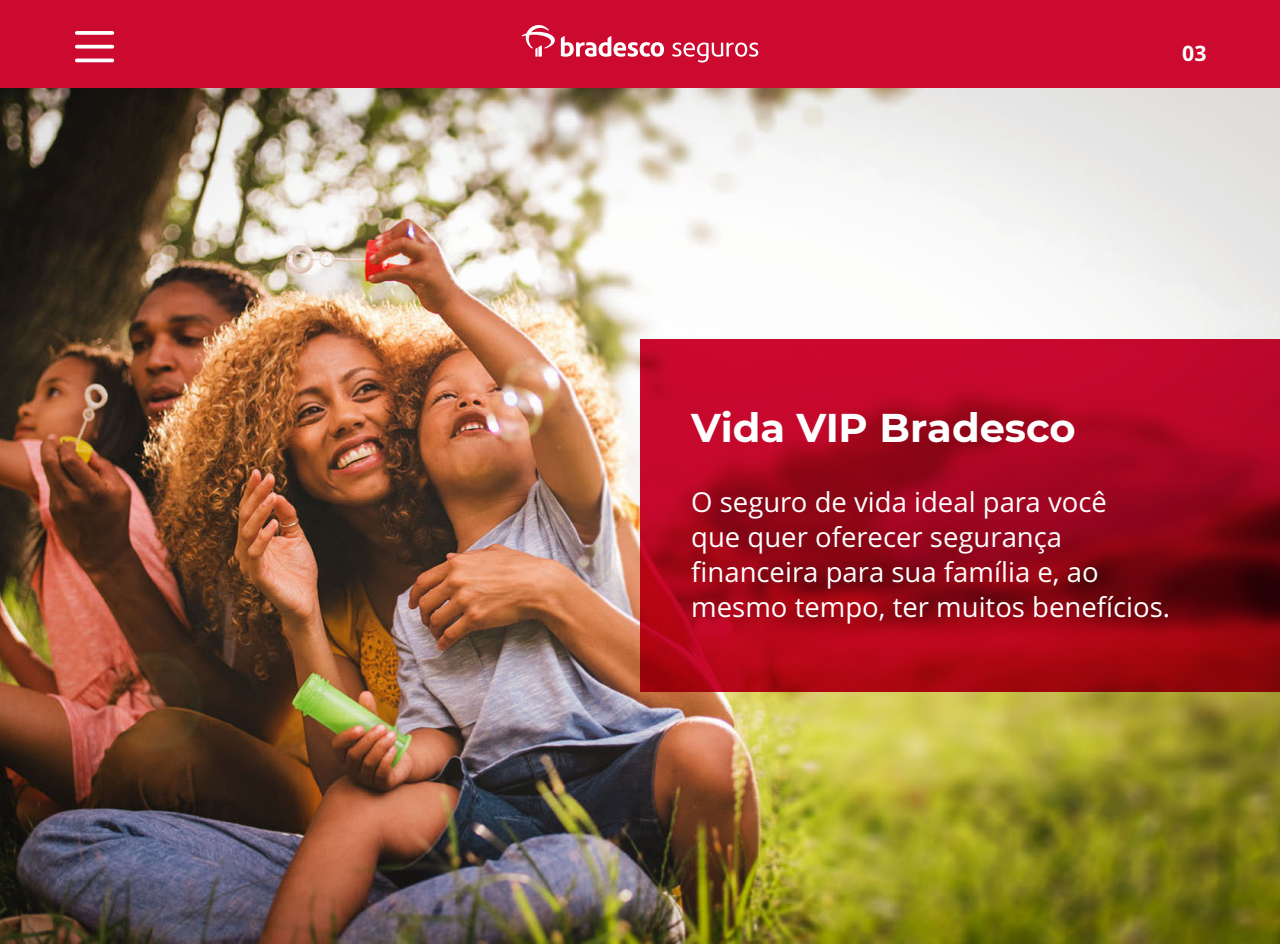
<style>
.page{position:relative;width:1280px;height:944px;background:#fff}
.page>*{position:absolute;margin:0;border:0;box-sizing:border-box;transform-origin:0 0}
.t1{font:700 40px "Montserrat";color:#fff}
.t2{font:27.5px/35px "Open Sans";color:#fff}
.t3{font:700 21.25px "Open Sans";color:#fff}
</style>
<div class="page">
<img style="left:0;top:88px;width:1280px;height:856px">
<div style="left:0;top:0;width:1280px;height:88px;background:#cc092f"></div>
<svg style="left:522px;top:25px;width:236px;height:37px"></svg>
<svg style="left:75px;top:31px;width:39px;height:4px"></svg>
<svg style="left:75px;top:45px;width:39px;height:4px"></svg>
<hr style="left:75px;top:59px;width:39px;height:3px;background:#fff;border-radius:2px">
<svg style="left:640px;top:339px;width:640px;height:353px;background:#a3061c"></svg>
<p class="t3" style="left:1182px;top:38px;width:26px">03</p>
<h1 class="t1" style="left:691px;top:399px;width:386px">Vida VIP Bradesco</h1>
<p class="t2" style="left:691px;top:484px;width:480px">O seguro de vida ideal para você<br>que quer oferecer segurança financeira para sua família e, ao mesmo tempo, ter muitos benefícios.</p>
</div>
